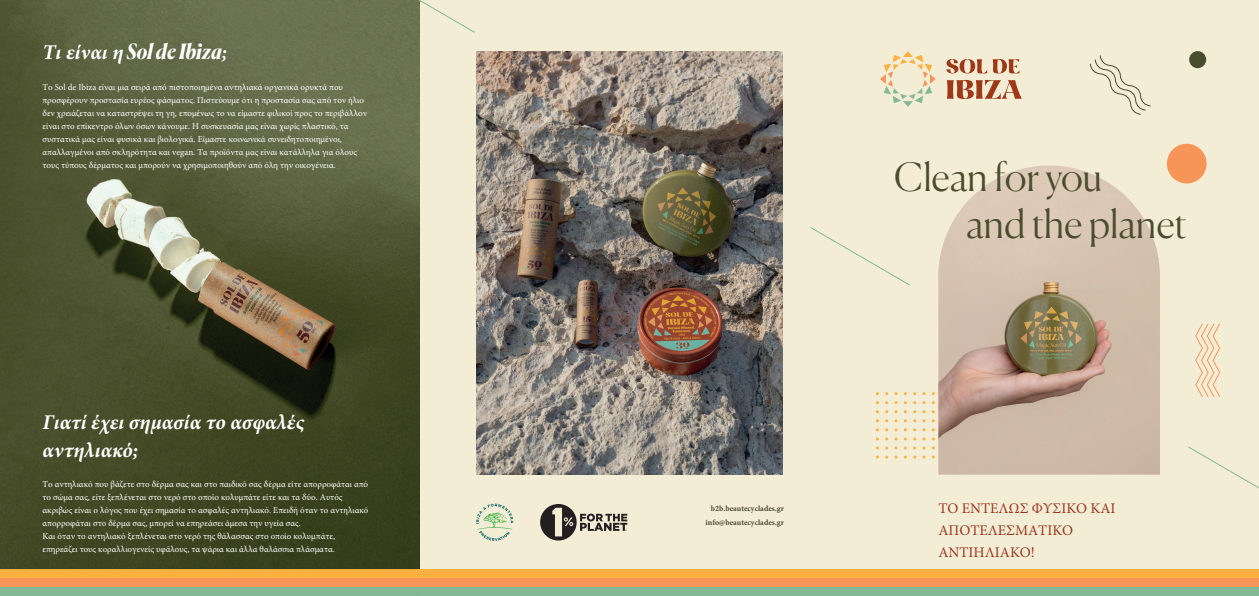
<style>
.page{position:relative;width:1259px;height:596px;background:#fff}
.page>*{position:absolute;margin:0;border:0;box-sizing:border-box;transform-origin:0 0}
.t1{font:300 38.8px/46.5px "Canela";letter-spacing:-.005em;color:#4a4d2d}
.t2{font:italic 700 21px/27.1px "Minion Pro";color:#fff}
.t3{font:italic 700 21px "Canela";color:#fff}
.t4{font:14.7px/22.4px "Minion Pro";color:#993820}
.t5{font:9px/13px "Minion Pro";color:#fff}
.t6{font:700 8px/13.6px "Minion Pro";color:#4a4d2d;text-align:right}
.s1{font-family:"Minion Pro"}
</style>
<div class="page">
<div style="left:420px;top:0;width:838px;height:595px;background:#f4edd6"></div>
<img style="left:938px;top:165px;width:222px;height:309px">
<img style="left:476px;top:51px;width:306px;height:423px">
<img style="left:0;top:0;width:420px;height:568px">
<svg style="left:476px;top:503px;width:37px;height:37px"></svg>
<svg style="left:540px;top:504px;width:87px;height:36px"></svg>
<svg style="left:1195px;top:323px;width:26px;height:74px"></svg>
<svg style="left:880px;top:51px;width:55px;height:56px"></svg>
<svg style="left:946px;top:59px;width:73px;height:14px"></svg>
<svg style="left:947px;top:80px;width:74px;height:19px"></svg>
<div style="left:1167px;top:144px;width:39px;height:39px;background:#f79559;border-radius:50%"></div>
<div style="left:1189px;top:51px;width:17px;height:17px;background:#4a4d2d;border-radius:50%"></div>
<svg style="left:1089px;top:55px;width:62px;height:60px"></svg>
<div style="left:0;top:568px;width:1259px;height:10px;background:#fbb03f"></div>
<div style="left:0;top:577px;width:1259px;height:9px;background:#f79559"></div>
<div style="left:0;top:586px;width:1259px;height:9px;background:#84b995"></div>
<svg style="left:1188px;top:445px;width:71px;height:55px"></svg>
<svg style="left:810px;top:227px;width:100px;height:59px"></svg>
<svg style="left:408px;top:0;width:67px;height:34px"></svg>
<h2 class="t3" style="left:43px;top:35px;width:186px"><span class="s1">Τι είναι η</span> Sol de Ibiza<span class="s1">;</span></h2>
<p class="t5" style="left:43px;top:80px;width:326px">Το Sol de Ibiza είναι μια σειρά από πιστοποιημένα αντηλιακά οργανικά ορυκτά που προσφέρουν προστασία ευρέος φάσματος. Πιστεύουμε ότι η προστασία σας από τον ήλιο δεν χρειάζεται να καταστρέψει τη γη, επομένως το να είμαστε φιλικοί προς το περιβάλλον είναι στο επίκεντρο όλων όσων κάνουμε. Η συσκευασία μας είναι χωρίς πλαστικό, τα συστατικά μας είναι φυσικά και βιολογικά. Είμαστε κοινωνικά συνειδητοποιημένοι, απαλλαγμένοι από σκληρότητα και vegan. Τα προϊόντα μας είναι κατάλληλα για όλους τους τύπους δέρματος και μπορούν να χρησιμοποιηθούν από όλη την οικογένεια.</p>
<h2 class="t2" style="left:43px;top:408px;width:263px">Γιατί έχει σημασία το ασφαλές αντηλιακό;</h2>
<p class="t5" style="left:43px;top:477px;width:327px">Το αντηλιακό που βάζετε στο δέρμα σας και στο παιδικό σας δέρμα είτε απορροφάται από το σώμα σας, είτε ξεπλένεται στο νερό στο οποίο κολυμπάτε είτε και τα δύο. Αυτός ακριβώς είναι ο λόγος που έχει σημασία το ασφαλές αντηλιακό. Επειδή όταν το αντηλιακό απορροφάται στο δέρμα σας, μπορεί να επηρεάσει άμεσα την υγεία σας.<br>Και όταν το αντηλιακό ξεπλένεται στο νερό της θάλασσας στο οποίο κολυμπάτε, επηρεάζει τους κοραλλιογενείς υφάλους, τα ψάρια και άλλα θαλάσσια πλάσματα.</p>
<h1 class="t1" style="left:966px;top:151px;width:222px;text-indent:-72px">Clean for you<br>and the planet</h1>
<p class="t6" style="left:705px;top:501px;width:80px">b2b.beautecyclades.gr info@beautecyclades.gr</p>
<h3 class="t4" style="left:938px;top:496px;width:179px">ΤΟ ΕΝΤΕΛΩΣ ΦΥΣΙΚΟ ΚΑΙ<br>ΑΠΟΤΕΛΕΣΜΑΤΙΚΟ<br>ΑΝΤΙΗΛΙΑΚΟ!</h3>
</div>
